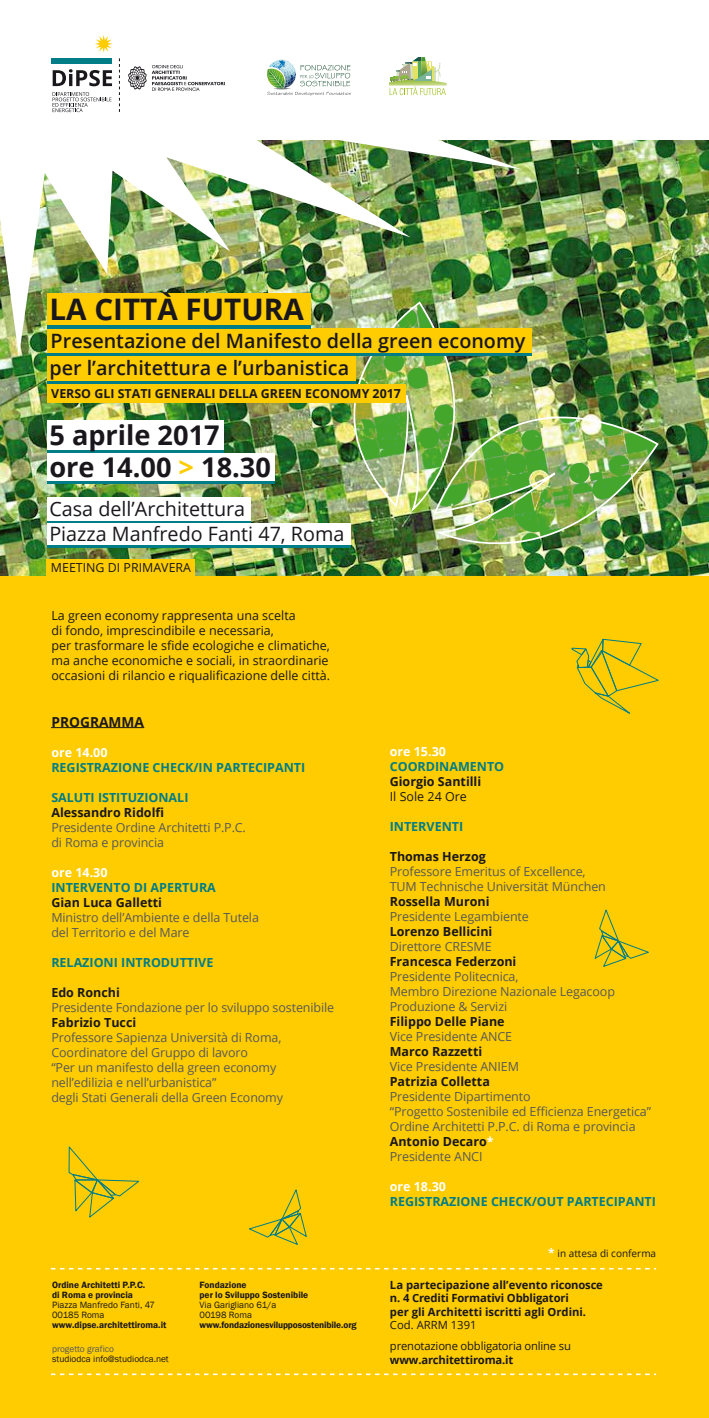
<style>
.page{position:relative;width:709px;height:1418px;background:#fff}
.page>*{position:absolute;margin:0;border:0;box-sizing:border-box;transform-origin:0 0}
.t1{font:700 29.62px "Open Sans";color:#1a171c}
.t2{font:700 27.12px/32.1px "Open Sans";color:#1a171c}
.t3{font:600 19.75px "Open Sans";color:#1a171c}
.t4{font:19.75px/24.8px "Open Sans";color:#1a171c}
.t5{font:700 13.75px "Open Sans";color:#1a171c}
.t6{font:12.5px/15px "Open Sans";letter-spacing:-.01em;color:#58585a}
.t7{font:12.5px/15px "Open Sans";color:#1a171c}
.t8{font:700 12.5px "Open Sans";color:#1a171c}
.t9{font:700 12.5px "Open Sans";color:#007d87}
.t10{font:700 12.5px "Open Sans";color:#fff}
.t11{font:700 12.38px "Open Sans";color:#1a171c}
.t12{font:12.38px "Open Sans";color:#1a171c}
.t13{font:700 11.25px/13.5px "Open Sans";color:#1a171c}
.t14{font:11.25px/21px "Open Sans";letter-spacing:-.015em;color:#1a171c}
.t15{font:10px "Open Sans";color:#1a171c}
.t16{font:600 9.38px/10px "Franklin Gothic";color:#1a171c}
.t17{font:9.38px/10px "Franklin Gothic";color:#1a171c}
.t18{font:9.38px "Franklin Gothic";color:#58585a}
.s1{color:#fecc00}
.s2{font-weight:700;color:#1a171c}
.s3{font-weight:700;color:#fff}
.s4{font-weight:700;font-size:11.88px;color:#fff}
</style>
<div class="page">
<div style="left:0;top:575px;width:709px;height:842px;background:#fecc00"></div>
<img style="left:0;top:140px;width:709px;height:435px">
<div style="left:47px;top:558px;width:148px;height:19px;background:#fecc00"></div>
<svg style="left:69px;top:1146px;width:71px;height:71px"></svg>
<svg style="left:594px;top:909px;width:55px;height:58px"></svg>
<svg style="left:571px;top:638px;width:88px;height:76px"></svg>
<svg style="left:249px;top:1189px;width:58px;height:56px"></svg>
<hr style="left:51px;top:727px;width:93px;height:1px;background:#1a171c">
<hr style="left:47px;top:450px;width:177px;height:3px;background:#007d87">
<div style="left:47px;top:420px;width:177px;height:30px;background:#fff"></div>
<div style="left:47px;top:453px;width:228px;height:27px;background:#fff"></div>
<div style="left:47px;top:497px;width:204px;height:24px;background:#fff"></div>
<svg style="left:47px;top:521px;width:204px;height:2px"></svg>
<div style="left:47px;top:523px;width:304px;height:21px;background:#fff"></div>
<hr style="left:47px;top:544px;width:304px;height:3px;background:#007d87">
<hr style="left:47px;top:481px;width:227px;height:3px;background:#007d87">
<img style="left:0;top:140px;width:522px;height:216px">
<svg style="left:53px;top:92px;width:58px;height:20px"></svg>
<svg style="left:53px;top:69px;width:59px;height:17px"></svg>
<div style="left:51px;top:58px;width:61px;height:6px;background:#007d87"></div>
<svg style="left:95px;top:35px;width:18px;height:18px"></svg>
<svg style="left:119px;top:58px;width:1px;height:54px"></svg>
<svg style="left:128px;top:65px;width:97px;height:26px"></svg>
<svg style="left:267px;top:60px;width:84px;height:36px"></svg>
<img style="left:354px;top:303px;width:303px;height:240px">
<img style="left:433px;top:351px;width:226px;height:225px">
<img style="left:290px;top:303px;width:211px;height:216px">
<div style="left:47px;top:383px;width:358px;height:19px;background:#fecc00"></div>
<div style="left:47px;top:328px;width:485px;height:25px;background:#fecc00"></div>
<hr style="left:47px;top:353px;width:485px;height:3px;background:#007d87">
<div style="left:47px;top:356px;width:308px;height:25px;background:#fecc00"></div>
<hr style="left:47px;top:381px;width:308px;height:2px;background:#007d87">
<div style="left:47px;top:293px;width:263px;height:32px;background:#fecc00"></div>
<hr style="left:47px;top:325px;width:263px;height:3px;background:#007d87">
<svg style="left:51px;top:1373px;width:605px;height:1px"></svg>
<svg style="left:51px;top:1267px;width:605px;height:2px"></svg>
<svg style="left:389px;top:57px;width:58px;height:38px"></svg>
<h1 class="t1" style="left:49px;top:288px;width:256px">LA CITTÀ FUTURA</h1>
<h3 class="t3" style="left:49px;top:354px;width:301px">per l’architettura e l’urbanistica</h3>
<h3 class="t3" style="left:51px;top:327px;width:476px">Presentazione del Manifesto della green economy</h3>
<p class="t11" style="left:51px;top:385px;width:351px">VERSO GLI STATI GENERALI DELLA GREEN ECONOMY 2017</p>
<h2 class="t2" style="left:49px;top:418px;width:223px">5 aprile 2017 ore 14.00 <span class="s1">&gt;</span> 18.30</h2>
<h3 class="t4" style="left:49px;top:496px;width:296px">Casa dell’Architettura<br>Piazza Manfredo Fanti 47, Roma</h3>
<p class="t12" style="left:51px;top:559px;width:142px">MEETING DI PRIMAVERA</p>
<p class="t7" style="left:51px;top:607px;width:280px">La green economy rappresenta una scelta<br>di fondo, imprescindibile e necessaria,<br>per trasformare le sfide ecologiche e climatiche, ma anche economiche e sociali, in straordinarie occasioni di rilancio e riqualificazione delle città.</p>
<p class="t5" style="left:51px;top:712px;width:94px">PROGRAMMA</p>
<p class="t10" style="left:51px;top:743px;width:58px">ore 14.00</p>
<p class="t9" style="left:51px;top:758px;width:255px">REGISTRAZIONE CHECK/IN PARTECIPANTI</p>
<p class="t9" style="left:51px;top:788px;width:139px">SALUTI ISTITUZIONALI</p>
<p class="t8" style="left:51px;top:803px;width:114px">Alessandro Ridolfi</p>
<p class="t6" style="left:51px;top:819px;width:196px">Presidente Ordine Architetti P.P.C. di Roma e provincia</p>
<p class="t10" style="left:51px;top:863px;width:58px">ore 14.30</p>
<p class="t9" style="left:51px;top:878px;width:166px">INTERVENTO DI APERTURA</p>
<p class="t8" style="left:51px;top:893px;width:112px">Gian Luca Galletti</p>
<p class="t6" style="left:51px;top:909px;width:209px">Ministro dell’Ambiente e della Tutela del Territorio e del Mare</p>
<p class="t9" style="left:51px;top:953px;width:163px">RELAZIONI INTRODUTTIVE</p>
<p class="t8" style="left:51px;top:983px;width:70px">Edo Ronchi</p>
<p class="t6" style="left:51px;top:999px;width:284px">Presidente Fondazione per lo sviluppo sostenibile</p>
<p class="t8" style="left:51px;top:1013px;width:86px">Fabrizio Tucci</p>
<p class="t6" style="left:51px;top:1029px;width:233px">Professore Sapienza Università di Roma, Coordinatore del Gruppo di lavoro<br>“Per un manifesto della green economy nell’edilizia e nell’urbanistica”<br>degli Stati Generali della Green Economy</p>
<p class="t16" style="left:52px;top:1280px;width:95px">Ordine Architetti P.P.C. di Roma e provincia</p>
<p class="t17" style="left:52px;top:1300px;width:104px">Piazza Manfredo Fanti, 47<br>00185 Roma</p>
<p class="t16" style="left:52px;top:1320px;width:116px">www.dipse.architettiroma.it</p>
<p class="t18" style="left:52px;top:1343px;width:63px">progetto grafico</p>
<p class="t17" style="left:52px;top:1354px;width:118px">studiodca info@studiodca.net</p>
<p class="t16" style="left:200px;top:1280px;width:110px">Fondazione<br>per lo Sviluppo Sostenibile</p>
<p class="t17" style="left:200px;top:1300px;width:78px">Via Garigliano 61/a<br>00198 Roma</p>
<p class="t16" style="left:200px;top:1320px;width:158px">www.fondazionesvilupposostenibile.org</p>
<p class="t10" style="left:390px;top:742px;width:58px">ore 15.30</p>
<p class="t9" style="left:390px;top:757px;width:116px">COORDINAMENTO</p>
<p class="t8" style="left:390px;top:772px;width:93px">Giorgio Santilli</p>
<p class="t7" style="left:390px;top:788px;width:79px">Il Sole 24 Ore</p>
<p class="t9" style="left:390px;top:817px;width:75px">INTERVENTI</p>
<p class="t8" style="left:390px;top:847px;width:97px">Thomas Herzog</p>
<p class="t6" style="left:390px;top:863px;width:218px">Professore Emeritus of Excellence,<br>TUM Technische Universität München</p>
<p class="t8" style="left:390px;top:892px;width:101px">Rossella Muroni</p>
<p class="t6" style="left:390px;top:908px;width:141px">Presidente Legambiente</p>
<p class="t8" style="left:390px;top:922px;width:104px">Lorenzo Bellicini</p>
<p class="t6" style="left:390px;top:938px;width:103px">Direttore CRESME</p>
<p class="t8" style="left:390px;top:952px;width:128px">Francesca Federzoni</p>
<p class="t6" style="left:390px;top:968px;width:227px">Presidente Politecnica,<br>Membro Direzione Nazionale Legacoop<br>Produzione &amp; Servizi</p>
<p class="t8" style="left:390px;top:1012px;width:116px">Filippo Delle Piane</p>
<p class="t6" style="left:390px;top:1028px;width:124px">Vice Presidente ANCE</p>
<p class="t8" style="left:390px;top:1042px;width:94px">Marco Razzetti</p>
<p class="t6" style="left:390px;top:1058px;width:131px">Vice Presidente ANIEM</p>
<p class="t8" style="left:390px;top:1072px;width:102px">Patrizia Colletta</p>
<p class="t6" style="left:390px;top:1088px;width:263px">Presidente Dipartimento<br>“Progetto Sostenibile ed Efficienza Energetica”<br>Ordine Architetti P.P.C. di Roma e provincia<br><span class="s2">Antonio Decaro</span><span class="s3">*<br></span>Presidente ANCI</p>
<p class="t10" style="left:390px;top:1177px;width:58px">ore 18.30</p>
<p class="t9" style="left:390px;top:1192px;width:268px">REGISTRAZIONE CHECK/OUT PARTECIPANTI</p>
<p class="t15" style="left:548px;top:1246px;width:110px"><span class="s4">*</span> in attesa di conferma</p>
<p class="t13" style="left:390px;top:1277px;width:214px">La partecipazione all’evento riconosce n. 4 Crediti Formativi Obbligatori<br>per gli Architetti iscritti agli Ordini.</p>
<p class="t14" style="left:390px;top:1314px;width:182px">Cod. ARRM 1391<br>prenotazione obbligatoria online su</p>
<p class="t13" style="left:390px;top:1352px;width:125px">www.architettiroma.it</p>
</div>
